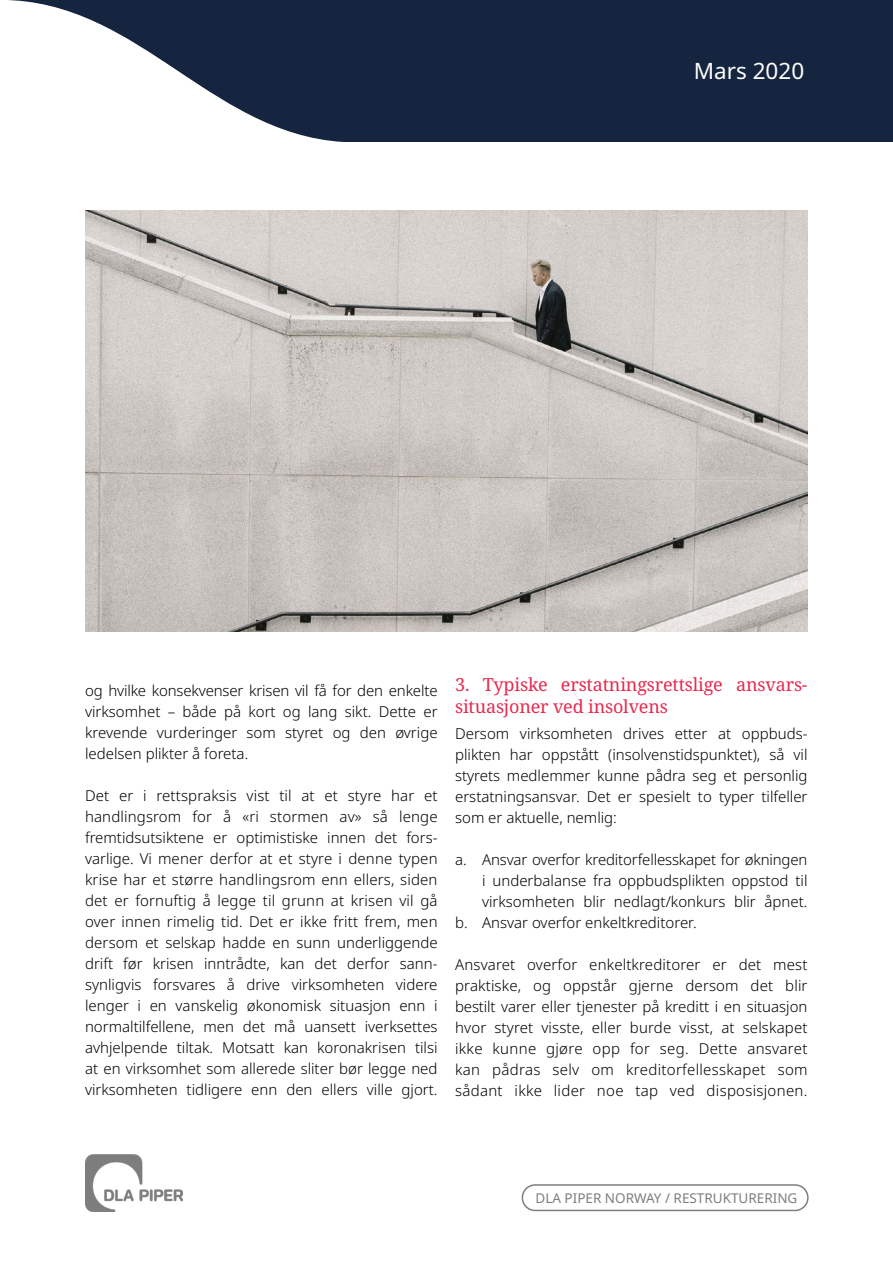
<style>
.page{position:relative;width:893px;height:1263px;background:#fff}
.page>*{position:absolute;margin:0;border:0;box-sizing:border-box;transform-origin:0 0}
.t1{font:22.5px "Noto Sans";color:#fff}
.t2{font:18px/22.5px "Noto Serif";letter-spacing:-.01em;color:#e72a4f}
.t3{font:300 15px/21px "Noto Sans";color:#000;text-align:justify}
.t4{font:13.5px "Noto Sans";color:#7e7e7d}
</style>
<div class="page">
<img style="left:85px;top:210px;width:723px;height:421px">
<img style="left:85px;top:1154px;width:98px;height:57px">
<div style="left:0;top:0;width:893px;height:141px;background:#16253f"></div>
<svg style="left:0;top:0;width:357px;height:142px"></svg>
<div style="left:522px;top:1184px;width:287px;height:27px;border:2px solid #7e7e7d;border-radius:13px"></div>
<h1 class="t1" style="left:694px;top:55px;width:112px">Mars 2020</h1>
<p class="t3" style="left:85px;top:681px;width:354px">og hvilke konsekvenser krisen vil få for den enkelte virksomhet – både på kort og lang sikt. Dette er krevende vurderinger som styret og den øvrige ledelsen plikter å foreta.</p>
<p class="t3" style="left:85px;top:786px;width:354px">Det er i rettspraksis vist til at et styre har et handlingsrom for å «ri stormen av» så lenge fremtidsutsiktene er optimistiske innen det fors&shy;varlige. Vi mener derfor at et styre i denne typen krise har et større handlingsrom enn ellers, siden det er fornuftig å legge til grunn at krisen vil gå over innen rimelig tid. Det er ikke fritt frem, men dersom et selskap hadde en sunn underliggende drift før krisen inntrådte, kan det derfor sann&shy;synligvis forsvares å drive virksomheten videre lenger i en vanskelig økonomisk situasjon enn i normaltilfellene, men det må uansett iverksettes avhjelpende tiltak. Motsatt kan koronakrisen tilsi at en virksomhet som allerede sliter bør legge ned virksomheten tidligere enn den ellers ville gjort.</p>
<p class="t2" style="left:455px;top:674px;width:354px">3. Typiske erstatningsrettslige ansvars&shy;situasjoner ved insolvens</p>
<p class="t3" style="left:455px;top:723px;width:354px">Dersom virksomheten drives etter at oppbuds&shy;plikten har oppstått (insolvenstidspunktet), så vil styrets medlemmer kunne pådra seg et personlig erstatningsansvar. Det er spesielt to typer tilfeller som er aktuelle, nemlig:</p>
<p class="t3" style="left:455px;top:849px;width:354px">a. Ansvar overfor kreditorfellesskapet for økningen</p>
<p class="t3" style="left:482px;top:870px;width:327px">i underbalanse fra oppbudsplikten oppstod til</p>
<p class="t3" style="left:482px;top:891px;width:327px">virksomheten blir nedlagt/konkurs blir åpnet.</p>
<p class="t3" style="left:455px;top:912px;width:243px">b. Ansvar overfor enkeltkreditorer.</p>
<p class="t3" style="left:455px;top:954px;width:354px">Ansvaret overfor enkeltkreditorer er det mest praktiske, og oppstår gjerne dersom det blir bestilt varer eller tjenester på kreditt i en situasjon hvor styret visste, eller burde visst, at selskapet ikke kunne gjøre opp for seg. Dette ansvaret kan pådras selv om kreditorfellesskapet som sådant ikke lider noe tap ved disposisjonen.</p>
<p class="t4" style="left:535px;top:1189px;width:263px">DLA PIPER NORWAY / RESTRUKTURERING</p>
</div>
